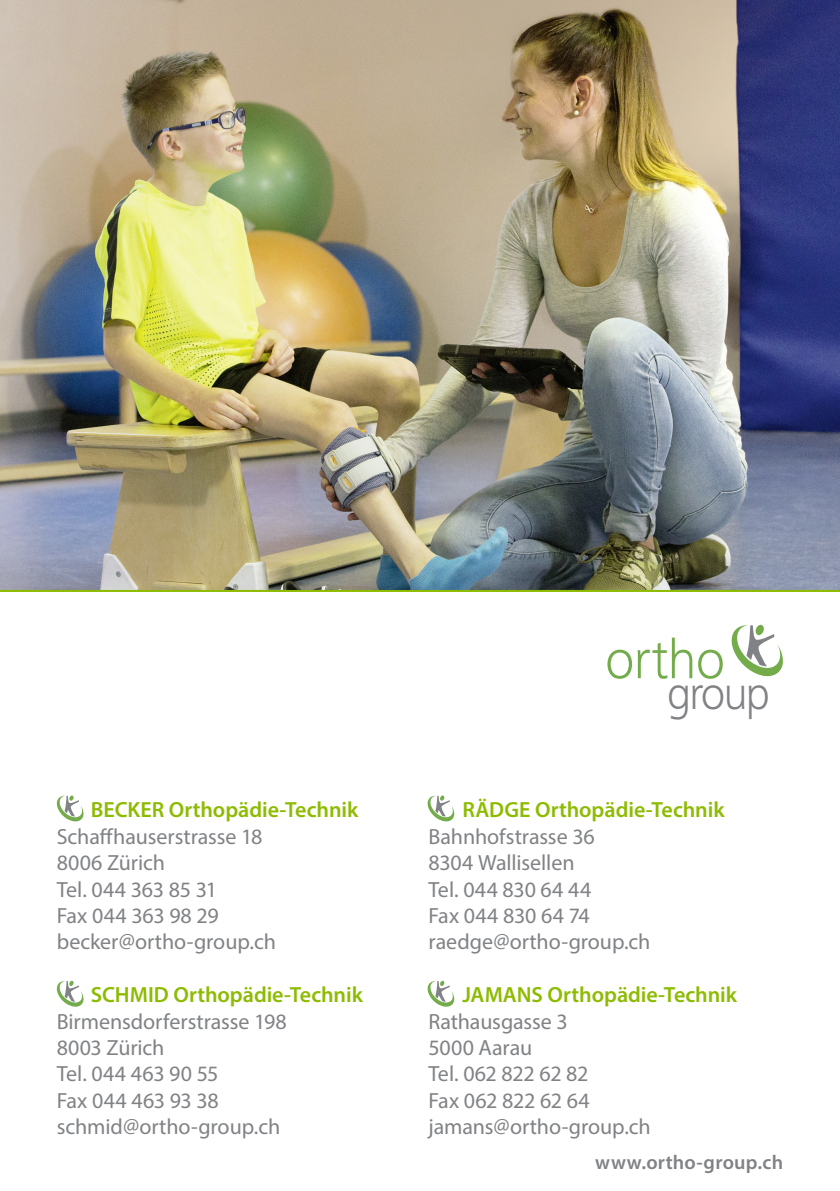
<style>
.page{position:relative;width:840px;height:1191px;background:#fff}
.page>*{position:absolute;margin:0;border:0;box-sizing:border-box;transform-origin:0 0}
.t1{font:300 56.2px "Frutiger Next LTW1 G";letter-spacing:-.015em;color:#75ac4b}
.t2{font:300 46.8px "Frutiger Next LTW1 G";letter-spacing:-.04em;color:#808285}
.t3{font:22px "Myriad Pro";letter-spacing:-.005em;color:#808285}
.t4{font:600 22px "Myriad Pro";color:#8dbb00}
.Grundtext{font:600 20px "Myriad Pro";letter-spacing:.01em;color:#808285}
</style>
<div class="page">
<img style="left:0;top:0;width:839px;height:590px">
<hr style="left:0;top:590px;width:839px;height:2px;background:#8dbb00">
<svg style="left:731px;top:625px;width:51px;height:51px"></svg>
<svg style="left:57px;top:795px;width:26px;height:26px"></svg>
<svg style="left:57px;top:980px;width:26px;height:26px"></svg>
<svg style="left:427px;top:795px;width:27px;height:26px"></svg>
<svg style="left:427px;top:980px;width:27px;height:26px"></svg>
<p class="t4" style="left:91px;top:796px;width:269px">BECKER Orthopädie-Technik</p>
<p class="t3" style="left:57px;top:823px;width:207px">Schaffhauserstrasse 18</p>
<p class="t3" style="left:57px;top:849px;width:110px">8006 Zürich</p>
<p class="t3" style="left:57px;top:875px;width:162px">Tel. 044 363 85 31</p>
<p class="t3" style="left:57px;top:902px;width:163px">Fax 044 363 98 29</p>
<p class="t3" style="left:57px;top:928px;width:220px">becker@ortho-group.ch</p>
<p class="t4" style="left:91px;top:980px;width:273px">SCHMID Orthopädie-Technik</p>
<p class="t3" style="left:57px;top:1007px;width:231px">Birmensdorferstrasse 198</p>
<p class="t3" style="left:57px;top:1034px;width:109px">8003 Zürich</p>
<p class="t3" style="left:57px;top:1060px;width:163px">Tel. 044 463 90 55</p>
<p class="t3" style="left:57px;top:1087px;width:164px">Fax 044 463 93 38</p>
<p class="t3" style="left:57px;top:1113px;width:225px">schmid@ortho-group.ch</p>
<p class="t1" style="left:604px;top:627px;width:122px">ortho</p>
<p class="t2" style="left:666px;top:667px;width:104px">group</p>
<p class="t4" style="left:462px;top:796px;width:263px">RÄDGE Orthopädie-Technik</p>
<p class="t3" style="left:428px;top:823px;width:168px">Bahnhofstrasse 36</p>
<p class="t3" style="left:428px;top:849px;width:147px">8304 Wallisellen</p>
<p class="t3" style="left:428px;top:875px;width:164px">Tel. 044 830 64 44</p>
<p class="t3" style="left:428px;top:902px;width:163px">Fax 044 830 64 74</p>
<p class="t3" style="left:428px;top:928px;width:223px">raedge@ortho-group.ch</p>
<p class="t4" style="left:462px;top:980px;width:276px">JAMANS Orthopädie-Technik</p>
<p class="t3" style="left:428px;top:1007px;width:141px">Rathausgasse 3</p>
<p class="t3" style="left:428px;top:1034px;width:105px">5000 Aarau</p>
<p class="t3" style="left:428px;top:1060px;width:161px">Tel. 062 822 62 82</p>
<p class="t3" style="left:428px;top:1087px;width:163px">Fax 062 822 62 64</p>
<p class="t3" style="left:428px;top:1113px;width:224px">jamans@ortho-group.ch</p>
<p class="Grundtext" style="left:595px;top:1149px;width:189px">www.ortho-group.ch</p>
</div>
